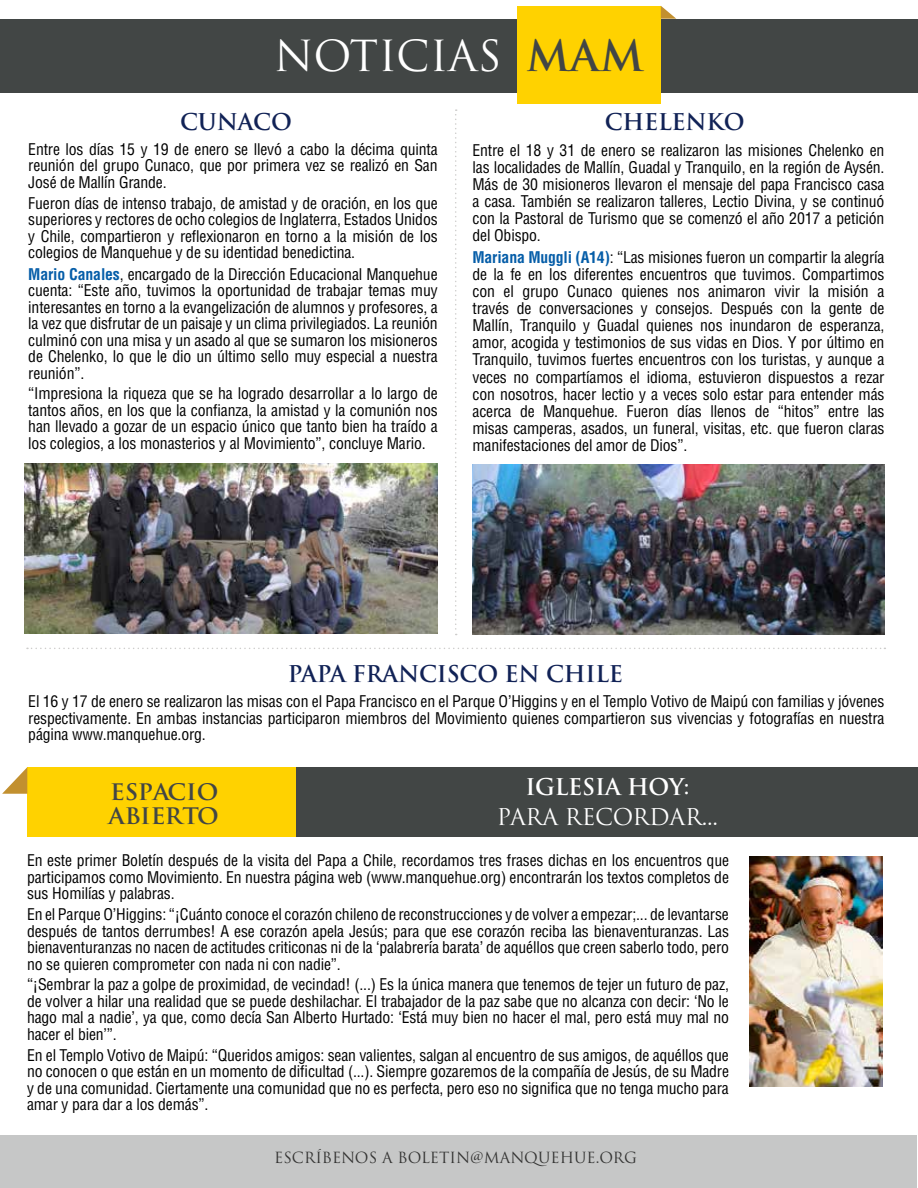
<style>
.page{position:relative;width:918px;height:1188px;background:#fff}
.page>*{position:absolute;margin:0;border:0;box-sizing:border-box;transform-origin:0 0}
.t1{font:41.7px "Trajan Pro";color:#fff}
.t2{font:700 22.5px "Trajan Pro";letter-spacing:-.01em;color:#112256}
.t3{font:22.5px "Trajan Pro";letter-spacing:-.01em;color:#fff}
.t4{font:700 22.5px "Trajan Pro";letter-spacing:-.01em;color:#fff}
.t5{font:700 22.2px/24.3px "Trajan Pro";color:#424645;scale:1.05 1}
.t6{font:condensed 15.75px/16.5px "Helvetica LT Std";letter-spacing:-.01em;color:#000;text-align:justify}
.t7{font:15px "Trajan Pro";color:#343433}
.s1{font-weight:700;color:#424645}
.s2{font-weight:700;color:#055da8}
</style>
<div class="page">
<div style="left:1px;top:1135px;width:916px;height:53px;background:#c6c7c7"></div>
<div style="left:296px;top:767px;width:622px;height:70px;background:#424645"></div>
<div style="left:27px;top:767px;width:269px;height:70px;background:#ffd200"></div>
<svg style="left:2px;top:767px;width:25px;height:27px"></svg>
<div style="left:0;top:19px;width:918px;height:73px;background:#424645"></div>
<div style="left:517px;top:6px;width:144px;height:97px;background:#ffd200"></div>
<svg style="left:661px;top:6px;width:15px;height:13px"></svg>
<svg style="left:27px;top:648px;width:858px;height:1px"></svg>
<img style="left:25px;top:464px;width:413px;height:170px">
<img style="left:472px;top:464px;width:413px;height:171px">
<svg style="left:455px;top:109px;width:2px;height:526px"></svg>
<img style="left:749px;top:857px;width:134px;height:230px">
<h1 class="t1" style="left:274px;top:30px;width:371px">NOTICIAS <span class="s1">MAM</span></h1>
<h2 class="t2" style="left:180px;top:108px;width:113px">CUNACO</h2>
<h2 class="t2" style="left:605px;top:108px;width:141px">CHELENKO</h2>
<p class="t6" style="left:28px;top:141px;width:411px">Entre los días 15 y 19 de enero se llevó a cabo la décima quinta reunión del grupo Cunaco, que por primera vez se realizó en San José de Mallín Grande.</p>
<p class="t6" style="left:28px;top:195px;width:411px">Fueron días de intenso trabajo, de amistad y de oración, en los que superiores y rectores de ocho colegios de Inglaterra, Estados Unidos y Chile, compartieron y reflexionaron en torno a la misión de los colegios de Manquehue y de su identidad benedictina.</p>
<p class="t6" style="left:28px;top:265px;width:411px"><span class="s2">Mario Canales</span>, encargado de la Dirección Educacional Manquehue cuenta: “Este año, tuvimos la oportunidad de trabajar temas muy interesantes en torno a la evangelización de alumnos y profesores, a la vez que disfrutar de un paisaje y un clima privilegiados. La reunión culminó con una misa y un asado al que se sumaron los misioneros de Chelenko, lo que le dio un último sello muy especial a nuestra reunión”.</p>
<p class="t6" style="left:28px;top:385px;width:411px">“Impresiona la riqueza que se ha logrado desarrollar a lo largo de tantos años, en los que la confianza, la amistad y la comunión nos han llevado a gozar de un espacio único que tanto bien ha traído a los colegios, a los monasterios y al Movimiento”, concluye Mario.</p>
<p class="t6" style="left:473px;top:142px;width:414px;line-height:17.1px">Entre el 18 y 31 de enero se realizaron las misiones Chelenko en las localidades de Mallín, Guadal y Tranquilo, en la región de Aysén.<br>Más de 30 misioneros llevaron el mensaje del papa Francisco casa a casa. También se realizaron talleres, Lectio Divina, y se continuó con la Pastoral de Turismo que se comenzó el año 2017 a petición del Obispo.</p>
<p class="t6" style="left:473px;top:248px;width:414px;line-height:17.1px"><span class="s2">Mariana Muggli (A14)</span>: “Las misiones fueron un compartir la alegría de la fe en los diferentes encuentros que tuvimos. Compartimos con el grupo Cunaco quienes nos animaron vivir la misión a través de conversaciones y consejos. Después con la gente de Mallín, Tranquilo y Guadal quienes nos inundaron de esperanza, amor, acogida y testimonios de sus vidas en Dios. Y por último en Tranquilo, tuvimos fuertes encuentros con los turistas, y aunque a veces no compartíamos el idioma, estuvieron dispuestos a rezar con nosotros, hacer lectio y a veces solo estar para entender más acerca de Manquehue. Fueron días llenos de “hitos” entre las misas camperas, asados, un funeral, visitas, etc. que fueron claras manifestaciones del amor de Dios”.</p>
<h2 class="t2" style="left:288px;top:660px;width:337px">PAPA FRANCISCO EN CHILE</h2>
<p class="t6" style="left:28px;top:693px;width:858px">El 16 y 17 de enero se realizaron las misas con el Papa Francisco en el Parque O’Higgins y en el Templo Votivo de Maipú con familias y jóvenes respectivamente. En ambas instancias participaron miembros del Movimiento quienes compartieron sus vivencias y fotografías en nuestra página www.manquehue.org.</p>
<h3 class="t5" style="left:109px;top:780px;width:107px">ESPACIO<br>ABIERTO</h3>
<h2 class="t4" style="left:525px;top:773px;width:166px">IGLESIA HOY:</h2>
<h2 class="t3" style="left:497px;top:803px;width:223px">PARA RECORDAR...</h2>
<p class="t6" style="left:27px;top:852px;width:704px">En este primer Boletín después de la visita del Papa a Chile, recordamos tres frases dichas en los encuentros que participamos como Movimiento. En nuestra página web (www.manquehue.org) encontrarán los textos completos de sus Homilías y palabras.</p>
<p class="t6" style="left:27px;top:906px;width:704px">En el Parque O’Higgins: “¡Cuánto conoce el corazón chileno de reconstrucciones y de volver a empezar;... de levantarse después de tantos derrumbes! A ese corazón apela Jesús; para que ese corazón reciba las bienaventuranzas. Las bienaventuranzas no nacen de actitudes criticonas ni de la ‘palabrería barata’ de aquéllos que creen saberlo todo, pero no se quieren comprometer con nada ni con nadie”.</p>
<p class="t6" style="left:27px;top:976px;width:704px">“¡Sembrar la paz a golpe de proximidad, de vecindad! (...) Es la única manera que tenemos de tejer un futuro de paz, de volver a hilar una realidad que se puede deshilachar. El trabajador de la paz sabe que no alcanza con decir: ‘No le hago mal a nadie’, ya que, como decía San Alberto Hurtado: ‘Está muy bien no hacer el mal, pero está muy mal no hacer el bien’”.</p>
<p class="t6" style="left:27px;top:1047px;width:704px">En el Templo Votivo de Maipú: “Queridos amigos: sean valientes, salgan al encuentro de sus amigos, de aquéllos que no conocen o que están en un momento de dificultad (...). Siempre gozaremos de la compañía de Jesús, de su Madre y de una comunidad. Ciertamente una comunidad que no es perfecta, pero eso no significa que no tenga mucho para amar y para dar a los demás”.</p>
<p class="t7" style="left:274px;top:1148px;width:364px">ESCRÍBENOS A BOLETIN@MANQUEHUE.ORG</p>
</div>
